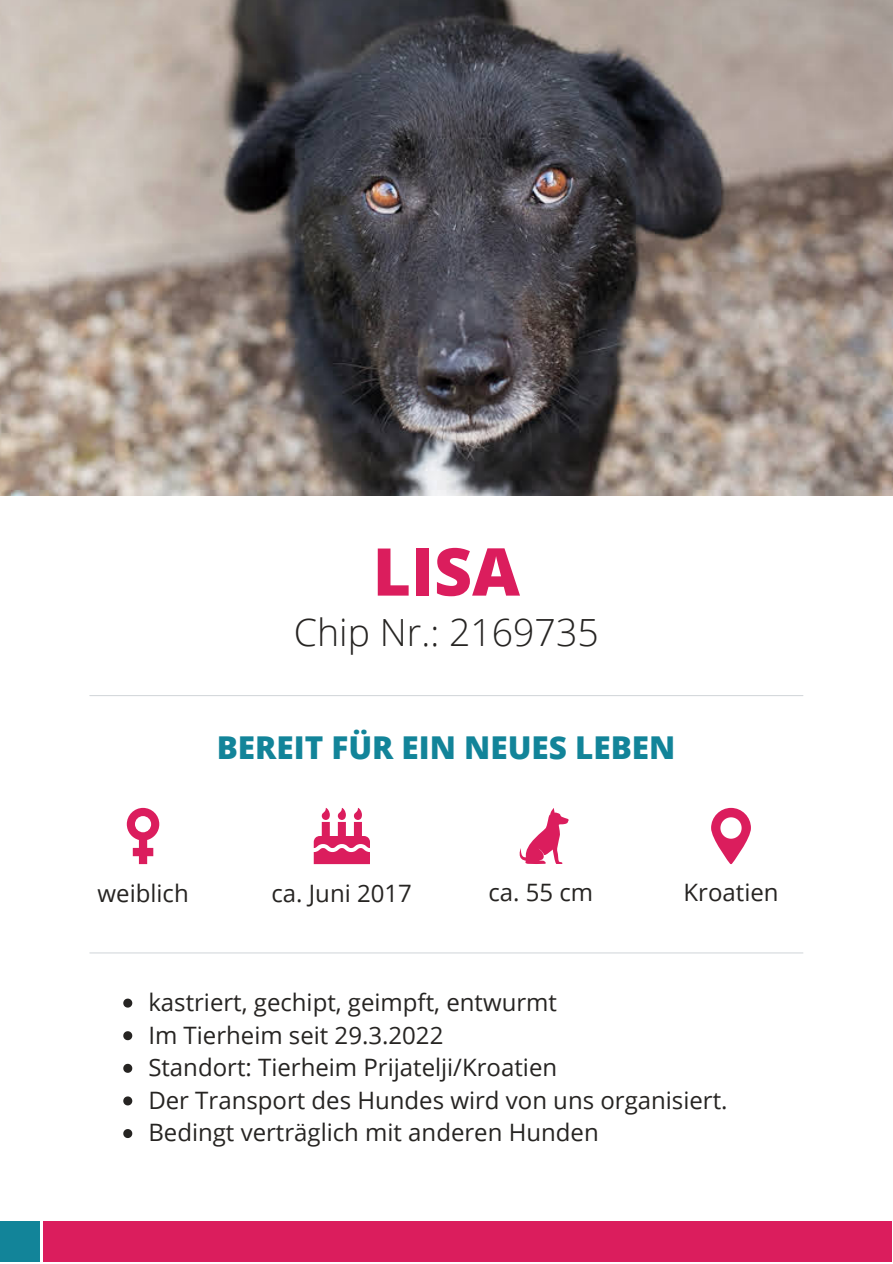
<style>
.page{position:relative;width:893px;height:1264px;background:#fff}
.page>*{position:absolute;margin:0;border:0;box-sizing:border-box;transform-origin:0 0}
.t1{font:800 66px "Open Sans";color:#db1d5d}
.t2{font:300 37.5px "Open Sans";color:#262422}
.t3{font:800 31.5px "Open Sans";color:#128499}
.t4{font:24px/32.5px "Open Sans";color:#262422}
</style>
<div class="page">
<svg style="left:127px;top:807px;width:32px;height:57px"></svg>
<img style="left:0;top:0;width:892px;height:495px">
<div style="left:43px;top:1221px;width:849px;height:41px;background:#db1d5d"></div>
<div style="left:0;top:1221px;width:39px;height:41px;background:#128499"></div>
<hr style="left:90px;top:695px;width:712px;height:1px;background:#d5d9dc">
<svg style="left:314px;top:808px;width:56px;height:56px"></svg>
<svg style="left:519px;top:808px;width:50px;height:56px"></svg>
<svg style="left:711px;top:807px;width:39px;height:57px"></svg>
<hr style="left:90px;top:952px;width:712px;height:1px;background:#d5d9dc">
<svg style="left:123px;top:998px;width:9px;height:9px"></svg>
<svg style="left:123px;top:1031px;width:9px;height:9px"></svg>
<svg style="left:123px;top:1063px;width:9px;height:9px"></svg>
<svg style="left:123px;top:1096px;width:9px;height:9px"></svg>
<svg style="left:123px;top:1129px;width:9px;height:8px"></svg>
<h1 class="t1" style="left:372px;top:525px;width:149px">LISA</h1>
<h2 class="t2" style="left:294px;top:606px;width:306px">Chip Nr.: 2169735</h2>
<h3 class="t3" style="left:217px;top:725px;width:460px">BEREIT FÜR EIN NEUES LEBEN</h3>
<p class="t4" style="left:98px;top:875px;width:93px">weiblich</p>
<p class="t4" style="left:271px;top:875px;width:142px">ca. Juni 2017</p>
<p class="t4" style="left:488px;top:875px;width:106px">ca. 55 cm</p>
<p class="t4" style="left:683px;top:875px;width:96px">Kroatien</p>
<p class="t4" style="left:148px;top:985px;width:580px">kastriert, gechipt, geimpft, entwurmt<br>Im Tierheim seit 29.3.2022<br>Standort: Tierheim Prijatelji/Kroatien<br>Der Transport des Hundes wird von uns organisiert.<br>Bedingt verträglich mit anderen Hunden</p>
</div>
